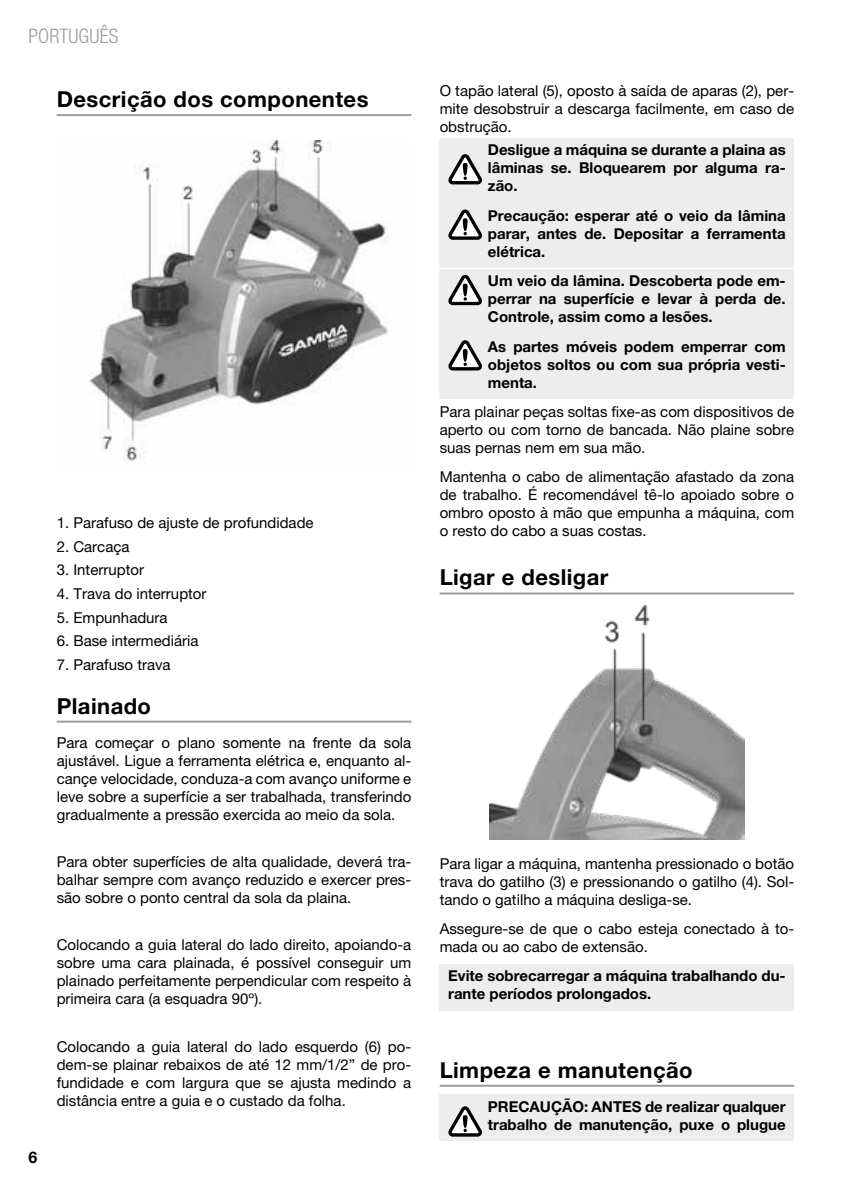
<style>
.page{position:relative;width:851px;height:1191px;background:#fff}
.page>*{position:absolute;margin:0;border:0;box-sizing:border-box;transform-origin:0 0}
.t1{font:700 22px "Helvetica Neue LT Pro";letter-spacing:.02em;color:#000}
.t2{font:300 condensed 20px "Helvetica Neue LT Pro";letter-spacing:.01em;color:#9d9d9c}
.t3{font:700 16px "Helvetica Neue LT Pro";color:#000}
.t4{font:15px/18px "Helvetica Neue LT Pro";color:#000;text-align:justify}
.t5{font:700 15px/18px "Helvetica Neue LT Pro";color:#000;text-align:justify}
</style>
<div class="page">
<div style="left:439px;top:138px;width:355px;height:65px;background:#ededed"></div>
<div style="left:439px;top:203px;width:355px;height:65px;background:#ededed"></div>
<div style="left:439px;top:269px;width:355px;height:64px;background:#ededed"></div>
<div style="left:439px;top:334px;width:355px;height:65px;background:#ededed"></div>
<hr style="left:439px;top:592px;width:355px;height:2px;background:#9d9d9c">
<div style="left:439px;top:963px;width:355px;height:47px;background:#ededed"></div>
<hr style="left:439px;top:1084px;width:355px;height:2px;background:#9d9d9c">
<div style="left:439px;top:1094px;width:355px;height:46px;background:#ededed"></div>
<svg style="left:448px;top:154px;width:34px;height:30px"></svg>
<svg style="left:448px;top:209px;width:34px;height:31px"></svg>
<svg style="left:448px;top:275px;width:34px;height:30px"></svg>
<svg style="left:448px;top:340px;width:34px;height:30px"></svg>
<img style="left:489px;top:606px;width:255px;height:233px">
<svg style="left:448px;top:1106px;width:34px;height:30px"></svg>
<hr style="left:57px;top:114px;width:354px;height:2px;background:#9d9d9c">
<hr style="left:57px;top:720px;width:354px;height:2px;background:#9d9d9c">
<img style="left:89px;top:141px;width:299px;height:322px">
<h2 class="t2" style="left:28px;top:24px;width:92px">PORTUGUÊS</h2>
<h1 class="t1" style="left:57px;top:86px;width:313px">Descrição dos componentes</h1>
<p class="t3" style="left:28px;top:1147px;width:10px">6</p>
<p class="t4" style="left:57px;top:513px;width:258px">1. Parafuso de ajuste de profundidade</p>
<p class="t4" style="left:57px;top:537px;width:74px">2. Carcaça</p>
<p class="t4" style="left:57px;top:561px;width:89px">3. Interruptor</p>
<p class="t4" style="left:57px;top:584px;width:151px">4. Trava do interruptor</p>
<p class="t4" style="left:57px;top:608px;width:112px">5. Empunhadura</p>
<p class="t4" style="left:57px;top:632px;width:143px">6. Base intermediária</p>
<p class="t4" style="left:57px;top:655px;width:115px">7. Parafuso trava</p>
<h1 class="t1" style="left:57px;top:692px;width:96px">Plainado</h1>
<p class="t4" style="left:57px;top:733px;width:356px">Para começar o plano somente na frente da sola ajustável. Ligue a ferramenta elétrica e, enquanto al&shy;cançe velocidade, conduza-a com avanço uniforme e leve sobre a superfície a ser trabalhada, transferindo gradualmente a pressão exercida ao meio da sola.</p>
<p class="t4" style="left:57px;top:852px;width:356px">Para obter superfícies de alta qualidade, deverá tra&shy;balhar sempre com avanço reduzido e exercer pres&shy;são sobre o ponto central da sola da plaina.</p>
<p class="t4" style="left:57px;top:935px;width:356px">Colocando a guia lateral do lado direito, apoiando-a sobre uma cara plainada, é possível conseguir um plainado perfeitamente perpendicular com respeito à primeira cara (a esquadra 90º).</p>
<p class="t4" style="left:57px;top:1037px;width:356px">Colocando a guia lateral do lado esquerdo (6) po&shy;dem-se plainar rebaixos de até 12 mm/1/2” de pro&shy;fundidade e com largura que se ajusta medindo a distância entre a guia e o custado da folha.</p>
<p class="t4" style="left:439px;top:81px;width:356px">O tapão lateral (5), oposto à saída de aparas (2), per&shy;mite desobstruir a descarga facilmente, em caso de obstrução.</p>
<p class="t5" style="left:488px;top:141px;width:299px">Desligue a máquina se durante a plaina as lâminas se. Bloquearem por alguma ra&shy;zão.</p>
<p class="t5" style="left:488px;top:206px;width:299px">Precaução: esperar até o veio da lâmina parar, antes de. Depositar a ferramenta elétrica.</p>
<p class="t5" style="left:488px;top:271px;width:299px">Um veio da lâmina. Descoberta pode em&shy;perrar na superfície e levar à perda de.<br>Controle, assim como a lesões.</p>
<p class="t5" style="left:488px;top:337px;width:299px">As partes móveis podem emperrar com objetos soltos ou com sua própria vesti&shy;menta.</p>
<p class="t4" style="left:439px;top:402px;width:356px">Para plainar peças soltas fixe-as com dispositivos de aperto ou com torno de bancada. Não plaine sobre suas pernas nem em sua mão.</p>
<p class="t4" style="left:439px;top:468px;width:356px">Mantenha o cabo de alimentação afastado da zona de trabalho. É recomendável tê-lo apoiado sobre o ombro oposto à mão que empunha a máquina, com o resto do cabo a suas costas.</p>
<h1 class="t1" style="left:439px;top:564px;width:170px">Ligar e desligar</h1>
<p class="t4" style="left:439px;top:854px;width:356px">Para ligar a máquina, mantenha pressionado o botão trava do gatilho (3) e pressionando o gatilho (4). Sol&shy;tando o gatilho a máquina desliga-se.</p>
<p class="t4" style="left:439px;top:919px;width:356px">Assegure-se de que o cabo esteja conectado à to&shy;mada ou ao cabo de extensão.</p>
<p class="t5" style="left:448px;top:966px;width:339px">Evite sobrecarregar a máquina trabalhando du&shy;rante períodos prolongados.</p>
<h1 class="t1" style="left:439px;top:1056px;width:254px">Limpeza e manutenção</h1>
<p class="t5" style="left:488px;top:1097px;width:299px">PRECAUÇÃO: ANTES de realizar qualquer trabalho de manutenção, puxe o plugue</p>
</div>
